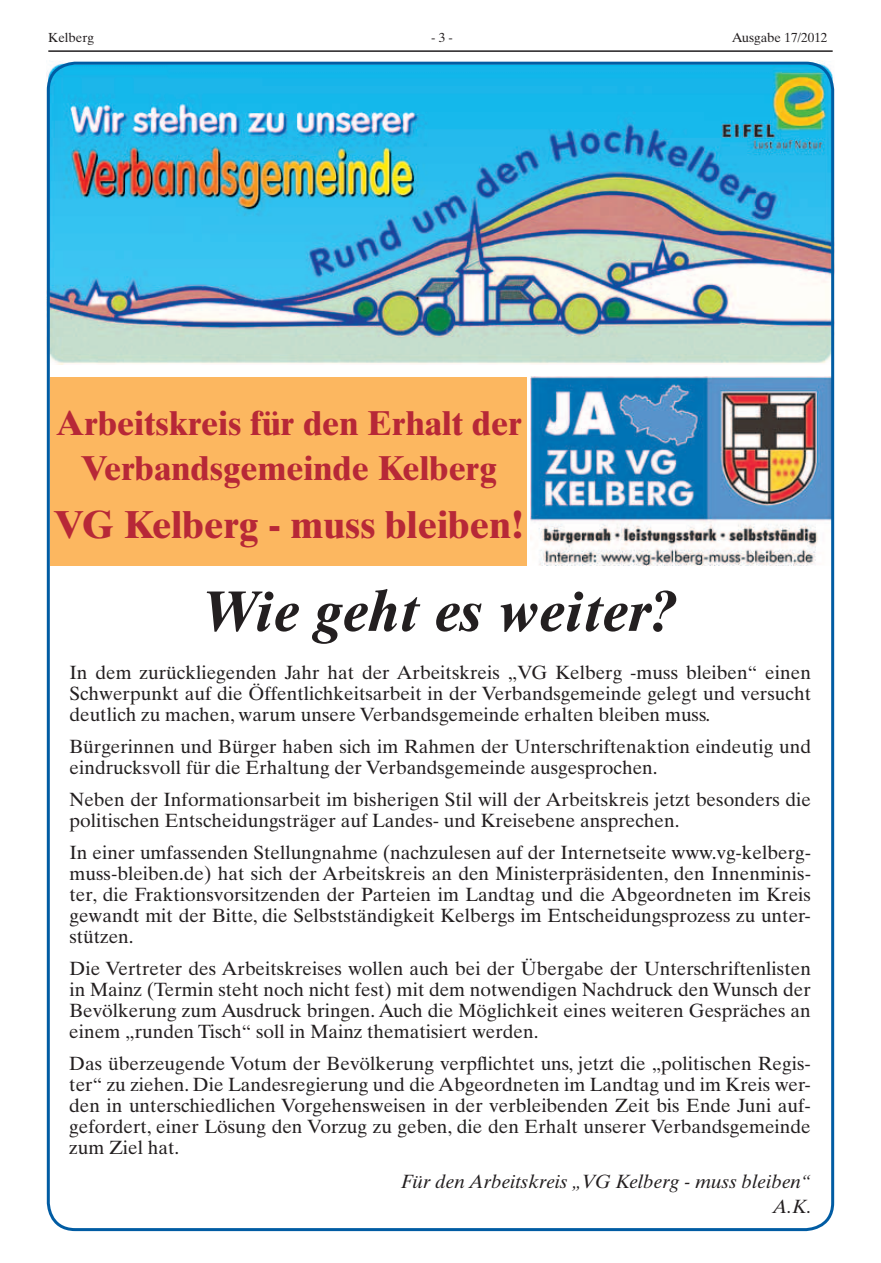
<style>
.page{position:relative;width:881px;height:1263px;background:#fff}
.page>*{position:absolute;margin:0;border:0;box-sizing:border-box;transform-origin:0 0}
.t1{font:italic 700 57px "Times Ten LT";color:#231f20}
.t2{font:700 39px "Times Ten LT";color:#b72837}
.t3{font:700 34.5px/44.7px "Times Ten LT";color:#b72837;text-align:center}
.t4{font:19.2px/21px "Times Ten LT";color:#231f20;text-align:justify}
.t5{font:italic 19.2px/25px "Times Ten LT";color:#231f20;text-align:right}
.t6{font:13.2px "Times Ten LT";color:#231f20}
</style>
<div class="page">
<hr style="left:48px;top:50px;width:784px;height:2px;background:#231f20">
<div style="left:50px;top:377px;width:477px;height:189px;background:#fcb760"></div>
<img style="left:530px;top:377px;width:299px;height:189px">
<img style="left:47px;top:61px;width:786px;height:303px">
<p class="t6" style="left:48px;top:30px;width:47px">Kelberg</p>
<p class="t6" style="left:431px;top:30px;width:23px">-3-</p>
<p class="t6" style="left:731px;top:30px;width:97px">Ausgabe 17/2012</p>
<h3 class="t3" style="left:56px;top:400px;width:467px">Arbeitskreis für den Erhalt der<br>Verbandsgemeinde Kelberg</h3>
<h2 class="t2" style="left:53px;top:500px;width:472px">VG Kelberg - muss bleiben!</h2>
<h1 class="t1" style="left:202px;top:577px;width:476px">Wie geht es weiter?</h1>
<p class="t4" style="left:69px;top:662px;width:742px">In dem zurückliegenden Jahr hat der Arbeitskreis „VG Kelberg -muss bleiben“ einen Schwerpunkt auf die Öffentlichkeitsarbeit in der Verbandsgemeinde gelegt und versucht deutlich zu machen, warum unsere Verbandsgemeinde erhalten bleiben muss.</p>
<p class="t4" style="left:69px;top:736px;width:742px">Bürgerinnen und Bürger haben sich im Rahmen der Unterschriftenaktion eindeutig und eindrucksvoll für die Erhaltung der Verbandsgemeinde ausgesprochen.</p>
<p class="t4" style="left:69px;top:789px;width:742px">Neben der Informationsarbeit im bisherigen Stil will der Arbeitskreis jetzt besonders die politischen Entscheidungsträger auf Landes- und Kreisebene ansprechen.</p>
<p class="t4" style="left:69px;top:842px;width:742px">In einer umfassenden Stellungnahme (nachzulesen auf der Internetseite www.vg-kelberg&shy;muss-bleiben.de) hat sich der Arbeitskreis an den Ministerpräsidenten, den Innenminis&shy;ter, die Fraktionsvorsitzenden der Parteien im Landtag und die Abgeordneten im Kreis gewandt mit der Bitte, die Selbstständigkeit Kelbergs im Entscheidungsprozess zu unter&shy;stützen.</p>
<p class="t4" style="left:69px;top:958px;width:742px">Die Vertreter des Arbeitskreises wollen auch bei der Übergabe der Unterschriftenlisten in Mainz (Termin steht noch nicht fest) mit dem notwendigen Nachdruck den Wunsch der Bevölkerung zum Ausdruck bringen. Auch die Möglichkeit eines weiteren Gespräches an einem „runden Tisch“ soll in Mainz thematisiert werden.</p>
<p class="t4" style="left:69px;top:1053px;width:743px">Das überzeugende Votum der Bevölkerung verpflichtet uns, jetzt die „politischen Regis&shy;ter“ zu ziehen. Die Landesregierung und die Abgeordneten im Landtag und im Kreis wer&shy;den in unterschiedlichen Vorgehensweisen in der verbleibenden Zeit bis Ende Juni auf&shy;gefordert, einer Lösung den Vorzug zu geben, die den Erhalt unserer Verbandsgemeinde zum Ziel hat.</p>
<p class="t5" style="left:400px;top:1169px;width:412px">Für den Arbeitskreis „VG Kelberg - muss bleiben“<br>A.K.</p>
</div>
